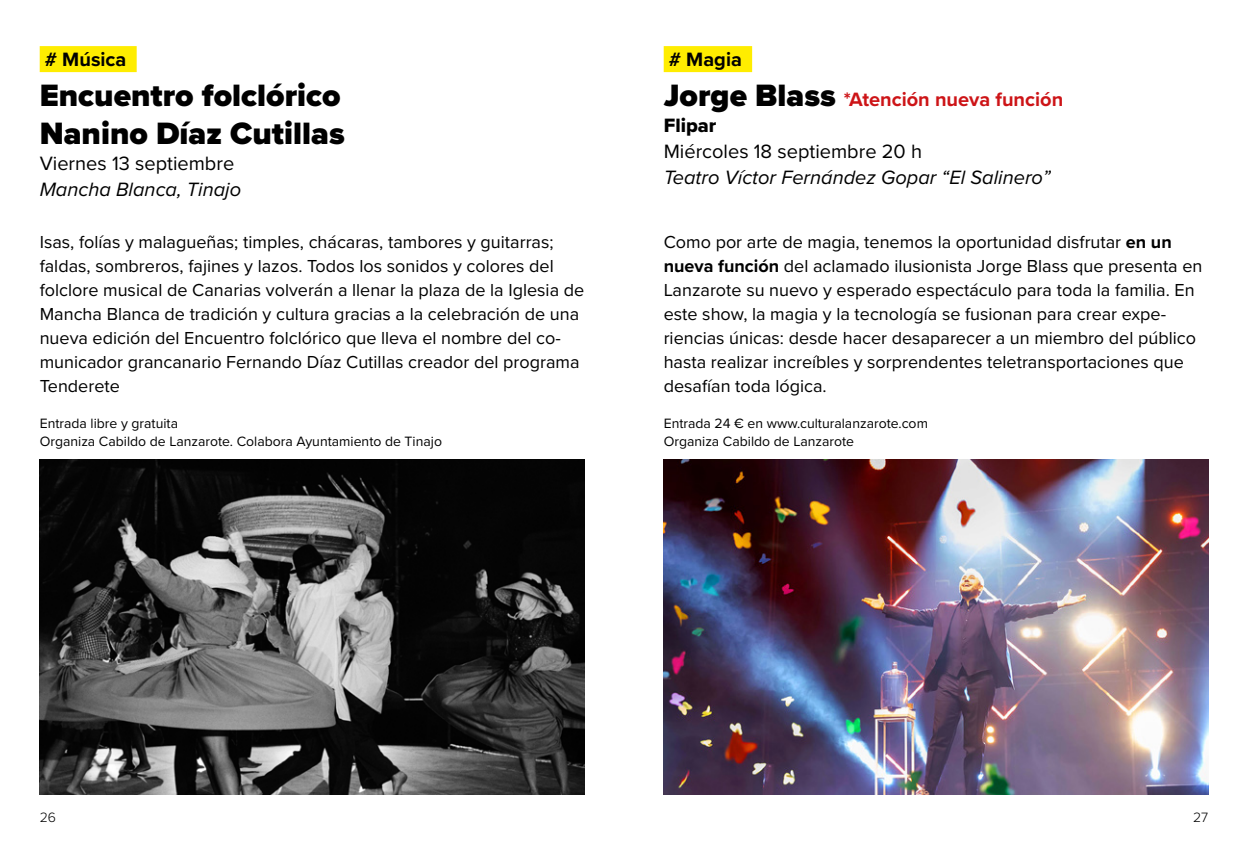
<style>
.page{position:relative;width:1248px;height:851px;background:#fff}
.page>*{position:absolute;margin:0;border:0;box-sizing:border-box;transform-origin:0 0}
.t1{font:900 32px/38px "Proxima Nova";color:#000}
.t2{font:italic 20px "Proxima Nova";color:#000}
.t3{font:20px "Proxima Nova";color:#000}
.t4{font:700 20px/39.6px "Proxima Nova";color:#cd1417}
.t5{font:700 20px "Proxima Nova";color:#000}
.t6{font:20px "Proxima Nova Extrabld";color:#000}
.t7{font:18px/24px "Proxima Nova";color:#000}
.t8{font:14px/18px "Proxima Nova";color:#000}
.t9{font:300 14px "Proxima Nova";color:#000}
.s1{color:#000}
.s2{font-weight:900;font-size:32px;color:#000}
.s3{font-weight:700}
</style>
<div class="page">
<img style="left:40px;top:460px;width:544px;height:334px">
<div style="left:40px;top:46px;width:97px;height:26px;background:#ffed00"></div>
<img style="left:663px;top:460px;width:545px;height:334px">
<div style="left:663px;top:46px;width:89px;height:26px;background:#ffed00"></div>
<p class="t5" style="left:45px;top:44px;width:83px"># Música</p>
<h1 class="t1" style="left:40px;top:76px;width:306px">Encuentro folclórico<br>Nanino Díaz Cutillas</h1>
<p class="t3" style="left:40px;top:148px;width:196px">Viernes 13 septiembre</p>
<p class="t2" style="left:40px;top:174px;width:203px">Mancha Blanca, Tinajo</p>
<p class="t7" style="left:40px;top:229px;width:546px">Isas, folías y malagueñas; timples, chácaras, tambores y guitarras; faldas, sombreros, fajines y lazos. Todos los sonidos y colores del folclore musical de Canarias volverán a llenar la plaza de la Iglesia de Mancha Blanca de tradición y cultura gracias a la celebración de una nueva edición del Encuentro folclórico que lleva el nombre del co&shy;municador grancanario Fernando Díaz Cutillas creador del programa Tenderete</p>
<p class="t8" style="left:40px;top:413px;width:404px">Entrada libre y gratuita<br>Organiza Cabildo de Lanzarote. Colabora Ayuntamiento de Tinajo</p>
<p class="t4" style="left:663px;top:39px;width:401px"><span class="s1"># Magia<br></span><span class="s2">Jorge Blass</span> *Atención nueva función</p>
<p class="t6" style="left:663px;top:110px;width:54px">Flipar</p>
<p class="t3" style="left:663px;top:136px;width:260px">Miércoles 18 septiembre 20 h</p>
<p class="t2" style="left:663px;top:162px;width:388px">Teatro Víctor Fernández Gopar “El Salinero”</p>
<p class="t7" style="left:663px;top:229px;width:540px">Como por arte de magia, tenemos la oportunidad disfrutar <span class="s3">en un nueva función</span> del aclamado ilusionista Jorge Blass que presenta en Lanzarote su nuevo y esperado espectáculo para toda la familia. En este show, la magia y la tecnología se fusionan para crear expe&shy;riencias únicas: desde hacer desaparecer a un miembro del público hasta realizar increíbles y sorprendentes teletransportaciones que desafían toda lógica.</p>
<p class="t8" style="left:663px;top:413px;width:266px">Entrada 24 € en www.culturalanzarote.com<br>Organiza Cabildo de Lanzarote</p>
<p class="t9" style="left:40px;top:807px;width:18px">26</p>
<p class="t9" style="left:1192px;top:807px;width:17px">27</p>
</div>
